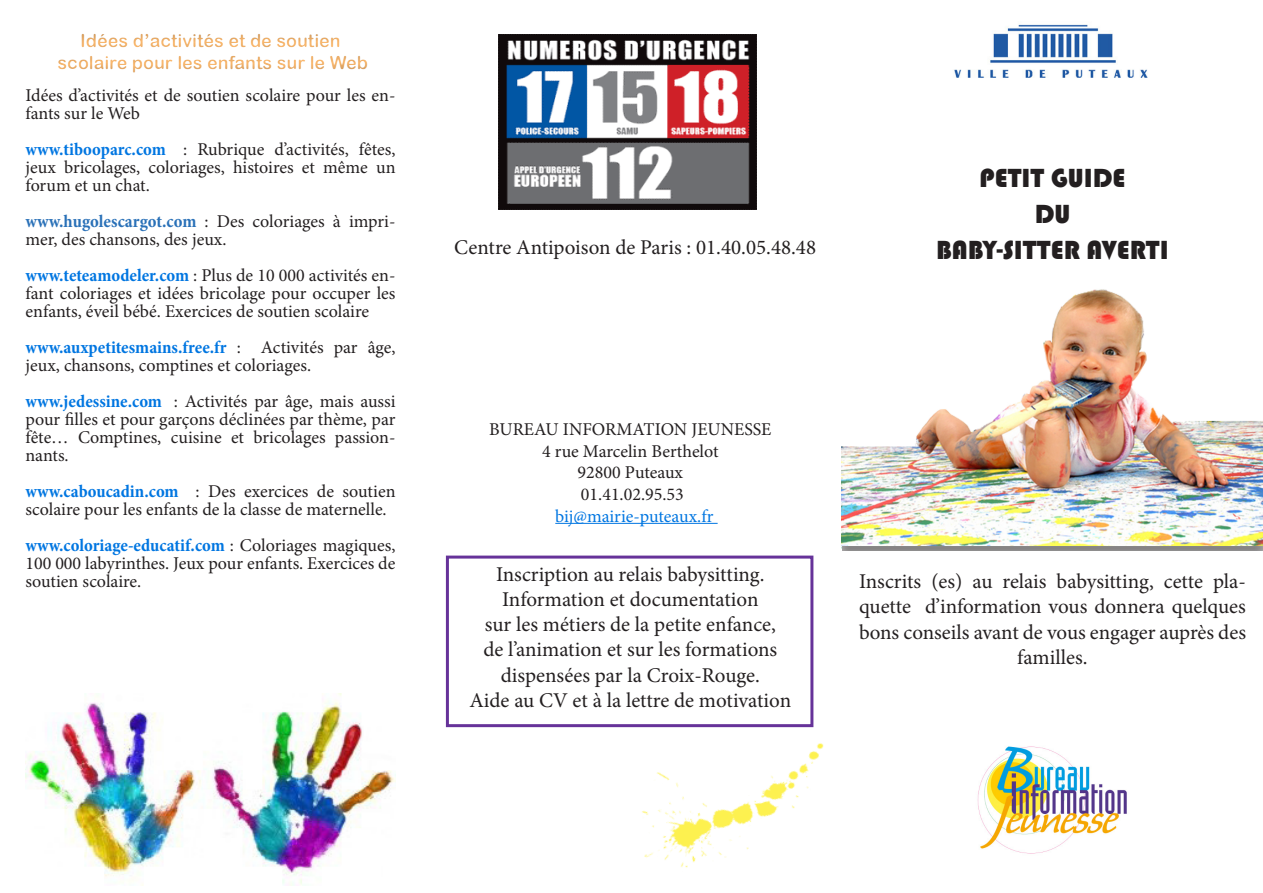
<style>
.page{position:relative;width:1263px;height:893px;background:#fff}
.page>*{position:absolute;margin:0;border:0;box-sizing:border-box;transform-origin:0 0}
.t1{font:27px "Bauhaus 93";color:#231f20}
.t2{font:21px/25.2px "Minion Pro";color:#231f20;text-align:center}
.t3{font:18px/18px "Minion Pro";color:#231f20}
.t4{font:18px/21.6px "Arial Rounded MT Bold";color:#f9b86f;text-align:center}
.t5{font:18px "Minion Pro";letter-spacing:-.005em;color:#0076e1}
.s1{font-weight:700;font-stretch:condensed;color:#0076e1}
.s2{font-weight:700;font-stretch:condensed;color:#2a71b8}
</style>
<div class="page">
<img style="left:954px;top:24px;width:194px;height:54px">
<img style="left:977px;top:746px;width:150px;height:108px">
<hr style="left:555px;top:523px;width:163px;height:1px;background:#0076e1">
<img style="left:842px;top:289px;width:421px;height:255px">
<img style="left:498px;top:34px;width:258px;height:175px">
<div style="left:446px;top:556px;width:367px;height:171px;border:3px solid #639"></div>
<img style="left:26px;top:693px;width:369px;height:192px">
<div style="left:840px;top:544px;width:423px;height:7px;background:#fff;opacity:.75"></div>
<img style="left:620px;top:717px;width:204px;height:151px">
<p class="t4" style="left:58px;top:30px;width:312px">Idées d’activités et de soutien scolaire pour les enfants sur le Web</p>
<p class="t3" style="left:26px;top:86px;width:371px">Idées d’activités et de soutien scolaire pour les en&shy;fants sur le Web</p>
<p class="t3" style="left:26px;top:140px;width:371px;text-align:justify"><span class="s1">www.tibooparc.com</span> : Rubrique d’activités, fêtes, jeux bricolages, coloriages, histoires et même un forum et un chat.</p>
<p class="t3" style="left:26px;top:212px;width:371px"><span class="s2">www.hugolescargot.com</span> : Des coloriages à impri&shy;mer, des chansons, des jeux.</p>
<p class="t3" style="left:26px;top:266px;width:371px;text-align:justify"><span class="s1">www.teteamodeler.com</span> : Plus de 10 000 activités en&shy;fant coloriages et idées bricolage pour occuper les enfants, éveil bébé. Exercices de soutien scolaire</p>
<p class="t3" style="left:26px;top:338px;width:371px"><span class="s1">www.auxpetitesmains.free.fr</span> : Activités par âge, jeux, chansons, comptines et coloriages.</p>
<p class="t3" style="left:26px;top:392px;width:371px;text-align:justify"><span class="s1">www.jedessine.com</span> : Activités par âge, mais aussi pour filles et pour garçons déclinées par thème, par fête… Comptines, cuisine et bricolages passion&shy;nants.</p>
<p class="t3" style="left:26px;top:482px;width:371px"><span class="s1">www.caboucadin.com</span> : Des exercices de soutien scolaire pour les enfants de la classe de maternelle.</p>
<p class="t3" style="left:26px;top:536px;width:371px;text-align:justify"><span class="s1">www.coloriage-educatif.com</span> : Coloriages magiques, 100 000 labyrinthes. Jeux pour enfants. Exercices de soutien scolaire.</p>
<p class="t2" style="left:454px;top:235px;width:363px">Centre Antipoison de Paris : 01.40.05.48.48</p>
<p class="t1" style="left:979px;top:163px;width:147px">PETIT GUIDE</p>
<p class="t1" style="left:1035px;top:199px;width:37px">DU</p>
<p class="t1" style="left:936px;top:235px;width:234px">BABY-SITTER AVERTI</p>
<p class="t3" style="left:489px;top:420px;width:284px">BUREAU INFORMATION JEUNESSE</p>
<p class="t3" style="left:542px;top:442px;width:178px">4 rue Marcelin Berthelot</p>
<p class="t3" style="left:578px;top:464px;width:107px">92800 Puteaux</p>
<p class="t3" style="left:581px;top:485px;width:104px">01.41.02.95.53</p>
<p class="t5" style="left:555px;top:504px;width:160px">bij@mairie-puteaux.fr</p>
<p class="t2" style="left:496px;top:562px;width:270px">Inscription au relais babysitting.</p>
<p class="t2" style="left:502px;top:587px;width:258px">Information et documentation</p>
<p class="t2" style="left:485px;top:612px;width:292px">sur les métiers de la petite enfance,</p>
<p class="t2" style="left:483px;top:637px;width:295px">de l’animation et sur les formations</p>
<p class="t2" style="left:501px;top:662px;width:260px">dispensées par la Croix-Rouge.</p>
<p class="t2" style="left:469px;top:688px;width:323px">Aide au CV et à la lettre de motivation</p>
<p class="t2" style="left:859px;top:569px;width:388px">Inscrits (es) au relais babysitting, cette pla&shy;quette d’information vous donnera quelques bons conseils avant de vous engager auprès des familles.</p>
</div>
